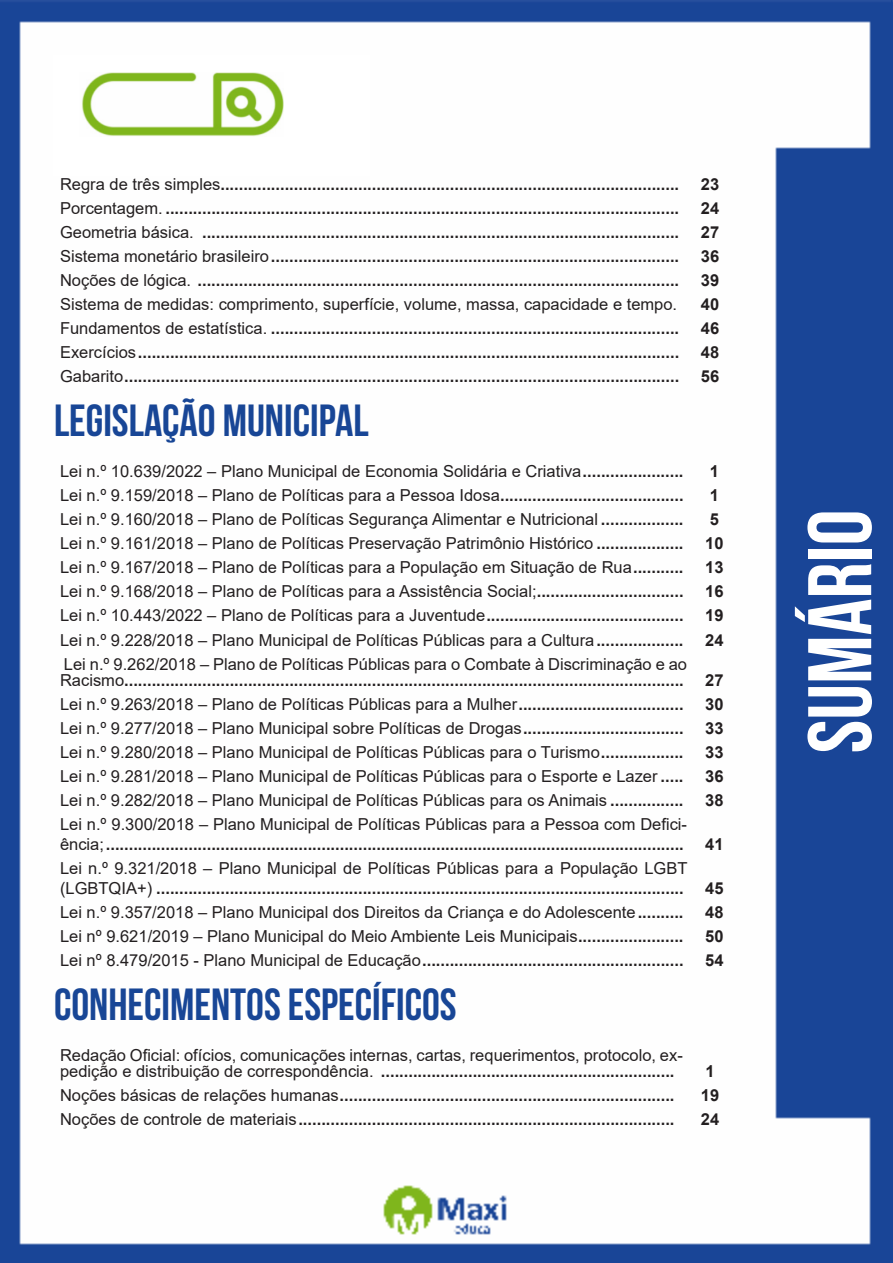
<style>
.page{position:relative;width:893px;height:1263px;background:#fff}
.page>*{position:absolute;margin:0;border:0;box-sizing:border-box;transform-origin:0 0}
.t1{font:700 90px "Bebas Neue";color:#fff}
.t2{font:700 45px "Bebas Neue";color:#184696}
.ALTERNATIVAS{font:700 16.5px/19.8px "Arial";color:#231f20}
.ALTERNATIVAS-2{font:16.5px/16.5px "Arial";color:#231f20}
.INDICE{font:700 16.5px "Arial";color:#231f20}
.s1{font-weight:400}
.s2{font-weight:700}
</style>
<div class="page">
<img style="left:0;top:0;width:893px;height:1263px">
<div style="left:53px;top:55px;width:317px;height:121px;background:#fff"></div>
<img style="left:82px;top:72px;width:201px;height:64px">
<p class="ALTERNATIVAS" style="left:60px;top:175px;width:621px"><span class="s1">Regra de três simples</span>....................................................................................................</p>
<p class="INDICE" style="left:701px;top:173px;width:20px">23</p>
<p class="ALTERNATIVAS" style="left:60px;top:199px;width:621px"><span class="s1">Porcentagem.</span> ................................................................................................................</p>
<p class="INDICE" style="left:701px;top:197px;width:20px">24</p>
<p class="ALTERNATIVAS" style="left:60px;top:223px;width:621px"><span class="s1">Geometria básica.</span> ........................................................................................................</p>
<p class="INDICE" style="left:701px;top:221px;width:20px">27</p>
<p class="ALTERNATIVAS" style="left:60px;top:247px;width:621px"><span class="s1">Sistema monetário brasileiro</span>.........................................................................................</p>
<p class="INDICE" style="left:701px;top:245px;width:20px">36</p>
<p class="ALTERNATIVAS" style="left:60px;top:271px;width:621px"><span class="s1">Noções de lógica.</span> .........................................................................................................</p>
<p class="INDICE" style="left:701px;top:269px;width:20px">39</p>
<p class="ALTERNATIVAS-2" style="left:60px;top:296px;width:619px">Sistema de medidas: comprimento, superfície, volume, massa, capacidade e tempo.</p>
<p class="INDICE" style="left:701px;top:293px;width:20px">40</p>
<p class="ALTERNATIVAS" style="left:60px;top:319px;width:621px"><span class="s1">Fundamentos de estatística.</span> .........................................................................................</p>
<p class="INDICE" style="left:701px;top:317px;width:20px">46</p>
<p class="ALTERNATIVAS" style="left:60px;top:343px;width:621px"><span class="s1">Exercícios</span>......................................................................................................................</p>
<p class="INDICE" style="left:701px;top:341px;width:20px">48</p>
<p class="ALTERNATIVAS" style="left:60px;top:367px;width:621px"><span class="s1">Gabarito</span>.........................................................................................................................</p>
<p class="INDICE" style="left:701px;top:365px;width:20px">56</p>
<p class="t2" style="left:54px;top:396px;width:316px">LEGISLAÇÃO MUNICIPAL</p>
<p class="ALTERNATIVAS-2" style="left:60px;top:463px;width:625px">Lei n.º 10.639/2022 – Plano Municipal de Economia Solidária e Criativa<span class="s2">......................</span></p>
<p class="INDICE" style="left:710px;top:460px;width:11px">1</p>
<p class="ALTERNATIVAS-2" style="left:60px;top:487px;width:625px">Lei n.º 9.159/2018 – Plano de Políticas para a Pessoa Idosa<span class="s2">........................................</span></p>
<p class="INDICE" style="left:710px;top:484px;width:11px">1</p>
<p class="ALTERNATIVAS-2" style="left:60px;top:511px;width:625px">Lei n.º 9.160/2018 – Plano de Políticas Segurança Alimentar e Nutricional <span class="s2">..................</span></p>
<p class="INDICE" style="left:710px;top:508px;width:11px">5</p>
<p class="ALTERNATIVAS-2" style="left:60px;top:535px;width:625px">Lei n.º 9.161/2018 – Plano de Políticas Preservação Patrimônio Histórico <span class="s2">...................</span></p>
<p class="INDICE" style="left:705px;top:532px;width:20px">10</p>
<p class="ALTERNATIVAS-2" style="left:60px;top:559px;width:625px">Lei n.º 9.167/2018 – Plano de Políticas para a População em Situação de Rua<span class="s2">...........</span></p>
<p class="INDICE" style="left:705px;top:556px;width:20px">13</p>
<p class="ALTERNATIVAS-2" style="left:60px;top:583px;width:625px">Lei n.º 9.168/2018 – Plano de Políticas para a Assistência Social;<span class="s2">................................</span></p>
<p class="INDICE" style="left:705px;top:580px;width:20px">16</p>
<p class="ALTERNATIVAS-2" style="left:60px;top:607px;width:625px">Lei n.º 10.443/2022 – Plano de Políticas para a Juventude<span class="s2">...........................................</span></p>
<p class="INDICE" style="left:705px;top:604px;width:20px">19</p>
<p class="ALTERNATIVAS-2" style="left:60px;top:631px;width:625px">Lei n.º 9.228/2018 – Plano Municipal de Políticas Públicas para a Cultura<span class="s2">...................</span></p>
<p class="INDICE" style="left:705px;top:628px;width:20px">24</p>
<p class="ALTERNATIVAS" style="left:60px;top:656px;width:629px;line-height:16.5px"><span class="s1">Lei n.º 9.262/2018 – Plano de Políticas Públicas para o Combate à Discriminação e ao<br>Racismo</span>..........................................................................................................................</p>
<p class="INDICE" style="left:705px;top:669px;width:20px">27</p>
<p class="ALTERNATIVAS-2" style="left:60px;top:696px;width:625px">Lei n.º 9.263/2018 – Plano de Políticas Públicas para a Mulher<span class="s2">....................................</span></p>
<p class="INDICE" style="left:705px;top:693px;width:20px">30</p>
<p class="ALTERNATIVAS-2" style="left:60px;top:720px;width:625px">Lei n.º 9.277/2018 – Plano Municipal sobre Políticas de Drogas<span class="s2">...................................</span></p>
<p class="INDICE" style="left:705px;top:717px;width:20px">33</p>
<p class="ALTERNATIVAS-2" style="left:60px;top:744px;width:625px">Lei n.º 9.280/2018 – Plano Municipal de Políticas Públicas para o Turismo<span class="s2">..................</span></p>
<p class="INDICE" style="left:705px;top:741px;width:20px">33</p>
<p class="ALTERNATIVAS-2" style="left:60px;top:768px;width:625px">Lei n.º 9.281/2018 – Plano Municipal de Políticas Públicas para o Esporte e Lazer <span class="s2">.....</span></p>
<p class="INDICE" style="left:705px;top:765px;width:20px">36</p>
<p class="ALTERNATIVAS-2" style="left:60px;top:792px;width:625px">Lei n.º 9.282/2018 – Plano Municipal de Políticas Públicas para os Animais <span class="s2">................</span></p>
<p class="INDICE" style="left:705px;top:789px;width:20px">38</p>
<p class="ALTERNATIVAS" style="left:60px;top:815px;width:629px"><span class="s1">Lei n.º 9.300/2018 – Plano Municipal de Políticas Públicas para a Pessoa com Defici&shy;ência;</span>..............................................................................................................................</p>
<p class="INDICE" style="left:705px;top:832px;width:20px">41</p>
<p class="ALTERNATIVAS" style="left:60px;top:858px;width:629px"><span class="s1">Lei n.º 9.321/2018 – Plano Municipal de Políticas Públicas para a População LGBT (LGBTQIA+)</span> ...................................................................................................................</p>
<p class="INDICE" style="left:705px;top:876px;width:20px">45</p>
<p class="ALTERNATIVAS-2" style="left:60px;top:903px;width:625px">Lei n.º 9.357/2018 – Plano Municipal dos Direitos da Criança e do Adolescente<span class="s2">..........</span></p>
<p class="INDICE" style="left:705px;top:900px;width:20px">48</p>
<p class="ALTERNATIVAS-2" style="left:60px;top:928px;width:625px">Lei nº 9.621/2019 – Plano Municipal do Meio Ambiente Leis Municipais<span class="s2">.......................</span></p>
<p class="INDICE" style="left:705px;top:924px;width:20px">50</p>
<p class="ALTERNATIVAS" style="left:60px;top:950px;width:625px"><span class="s1">Lei nº 8.479/2015 - Plano Municipal de Educação</span>.........................................................</p>
<p class="INDICE" style="left:705px;top:948px;width:20px">54</p>
<p class="t2" style="left:54px;top:979px;width:404px">CONHECIMENTOS ESPECÍFICOS</p>
<p class="ALTERNATIVAS-2" style="left:60px;top:1047px;width:624px">Redação Oficial: ofícios, comunicações internas, cartas, requerimentos, protocolo, ex&shy;pedição e distribuição de correspondência. <span class="s2">................................................................</span></p>
<p class="INDICE" style="left:705px;top:1060px;width:11px">1</p>
<p class="ALTERNATIVAS" style="left:60px;top:1086px;width:616px"><span class="s1">Noções básicas de relações humanas</span>.........................................................................</p>
<p class="INDICE" style="left:701px;top:1084px;width:20px">19</p>
<p class="ALTERNATIVAS" style="left:60px;top:1110px;width:616px"><span class="s1">Noções de controle de materiais</span>..................................................................................</p>
<p class="INDICE" style="left:701px;top:1108px;width:20px">24</p>
<h1 class="t1" style="left:791px;top:753px;width:245px;rotate:-90deg">SUMÁRIO</h1>
</div>
